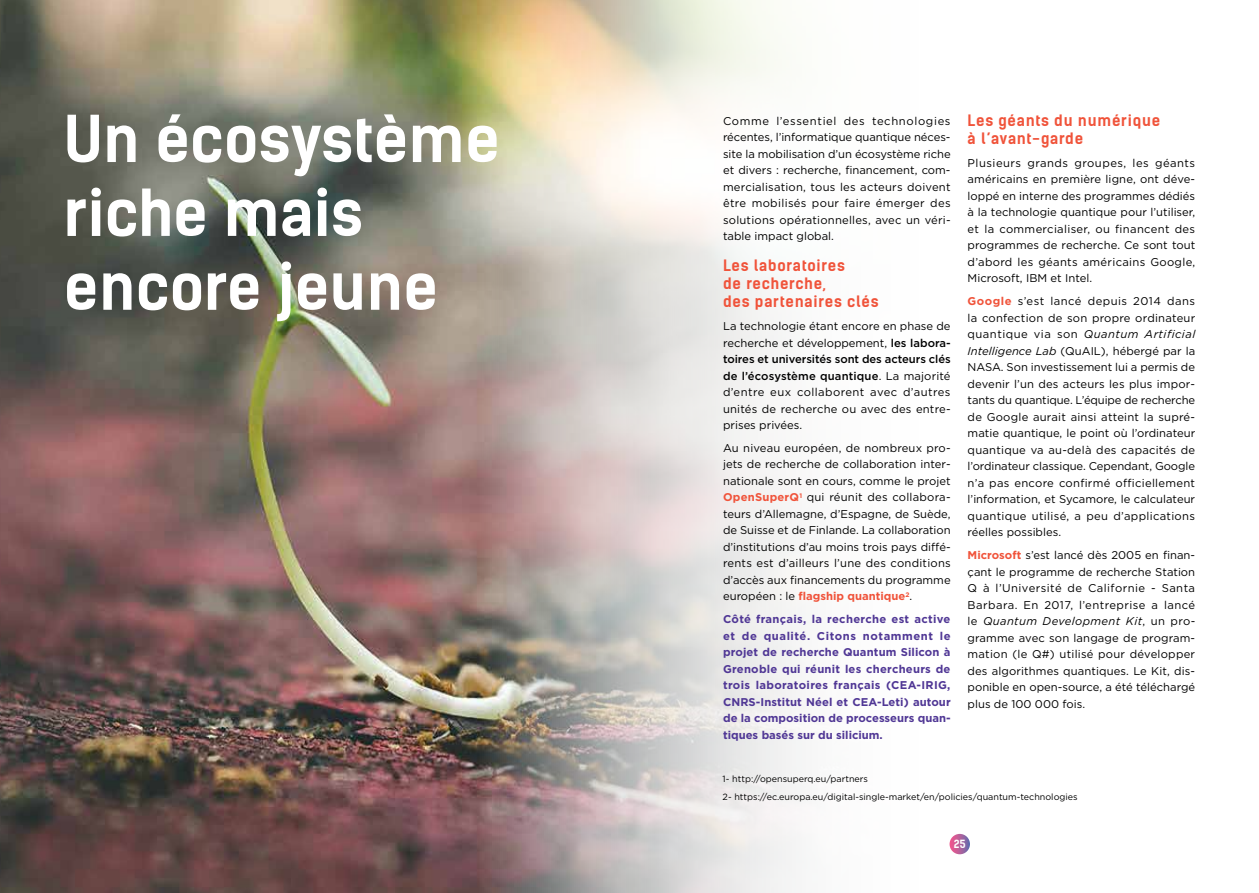
<style>
.page{position:relative;width:1259px;height:893px;background:#fff}
.page>*{position:absolute;margin:0;border:0;box-sizing:border-box;transform-origin:0 0}
.t1{font:700 61.5px/73.8px "Kelson Sans";color:#fff}
.t2{font:700 15px/18px "Kelson Sans";letter-spacing:.05em;color:#f0533a}
.t3{font:11.25px/16.5px "Gotham";color:#000;text-align:justify}
.t4{font:700 11.25px/16.5px "Gotham";color:#503795;text-align:justify}
.t5{font:700 10.8px "Kelson Sans";color:#fff}
.t6{font:9px/17.7px "Gotham";color:#000}
.s1{font-weight:500}
.s2{font-weight:700;color:#f0533a}
.s3{font-style:italic}
</style>
<div class="page">
<img style="left:0;top:0;width:480px;height:893px">
<svg style="left:480px;top:0;width:490px;height:893px"></svg>
<svg style="left:949px;top:834px;width:21px;height:20px"></svg>
<h1 class="t1" style="left:64px;top:103px;width:437px">Un écosystème riche mais encore jeune</h1>
<p class="t3" style="left:723px;top:112px;width:229px">Comme l’essentiel des technologies récentes, l’informatique quantique néces&shy;site la mobilisation d’un écosystème riche et divers : recherche, financement, com&shy;mercialisation, tous les acteurs doivent être mobilisés pour faire émerger des solutions opérationnelles, avec un véri&shy;table impact global.</p>
<h2 class="t2" style="left:723px;top:257px;width:157px">Les laboratoires<br>de recherche,<br>des partenaires clés</h2>
<p class="t3" style="left:723px;top:318px;width:229px">La technologie étant encore en phase de recherche et développement, <span class="s1">les labora&shy;toires et universités sont des acteurs clés de l’écosystème quantique</span>. La majorité d’entre eux collaborent avec d’autres unités de recherche ou avec des entre&shy;prises privées.</p>
<p class="t3" style="left:723px;top:439px;width:229px">Au niveau européen, de nombreux pro&shy;jets de recherche de collaboration inter&shy;nationale sont en cours, comme le projet <span class="s2">OpenSuperQ</span><sup>1</sup> qui réunit des collabora&shy;teurs d’Allemagne, d’Espagne, de Suède, de Suisse et de Finlande. La collaboration d’institutions d’au moins trois pays diffé&shy;rents est d’ailleurs l’une des conditions d’accès aux financements du programme européen : le <span class="s2">flagship quantique</span><sup>2</sup>.</p>
<p class="t4" style="left:723px;top:611px;width:229px">Côté français, la recherche est active et de qualité. Citons notamment le projet de recherche Quantum Silicon à Grenoble qui réunit les chercheurs de trois laboratoires français (CEA-IRIG, CNRS-Institut Néel et CEA-Leti) autour de la composition de processeurs quan&shy;tiques basés sur du silicium.</p>
<h2 class="t2" style="left:967px;top:112px;width:194px">Les géants du numérique à l’avant-garde</h2>
<p class="t3" style="left:967px;top:154px;width:229px">Plusieurs grands groupes, les géants américains en première ligne, ont déve&shy;loppé en interne des programmes dédiés à la technologie quantique pour l’utiliser, et la commercialiser, ou financent des programmes de recherche. Ce sont tout d’abord les géants américains Google, Microsoft, IBM et Intel.</p>
<p class="t3" style="left:967px;top:293px;width:229px"><span class="s2">Google</span> s’est lancé depuis 2014 dans la confection de son propre ordinateur quantique via son <span class="s3">Quantum Artificial Intelligence Lab</span> (QuAIL), hébergé par la NASA. Son investissement lui a permis de devenir l’un des acteurs les plus impor&shy;tants du quantique. L’équipe de recherche de Google aurait ainsi atteint la supré&shy;matie quantique, le point où l’ordinateur quantique va au-delà des capacités de l’ordinateur classique. Cependant, Google n’a pas encore confirmé officiellement l’information, et Sycamore, le calculateur quantique utilisé, a peu d’applications réelles possibles.</p>
<p class="t3" style="left:967px;top:547px;width:229px"><span class="s2">Microsoft</span> s’est lancé dès 2005 en finan&shy;çant le programme de recherche Station Q à l’Université de Californie - Santa Barbara. En 2017, l’entreprise a lancé le <span class="s3">Quantum Development Kit</span>, un pro&shy;gramme avec son langage de program&shy;mation (le Q#) utilisé pour développer des algorithmes quantiques. Le Kit, dis&shy;ponible en open-source, a été téléchargé plus de 100 000 fois.</p>
<p class="t6" style="left:722px;top:770px;width:356px">1- http://opensuperq.eu/partners<br>2- https://ec.europa.eu/digital-single-market/en/policies/quantum-technologies</p>
<p class="t5" style="left:954px;top:837px;width:13px">25</p>
</div>
